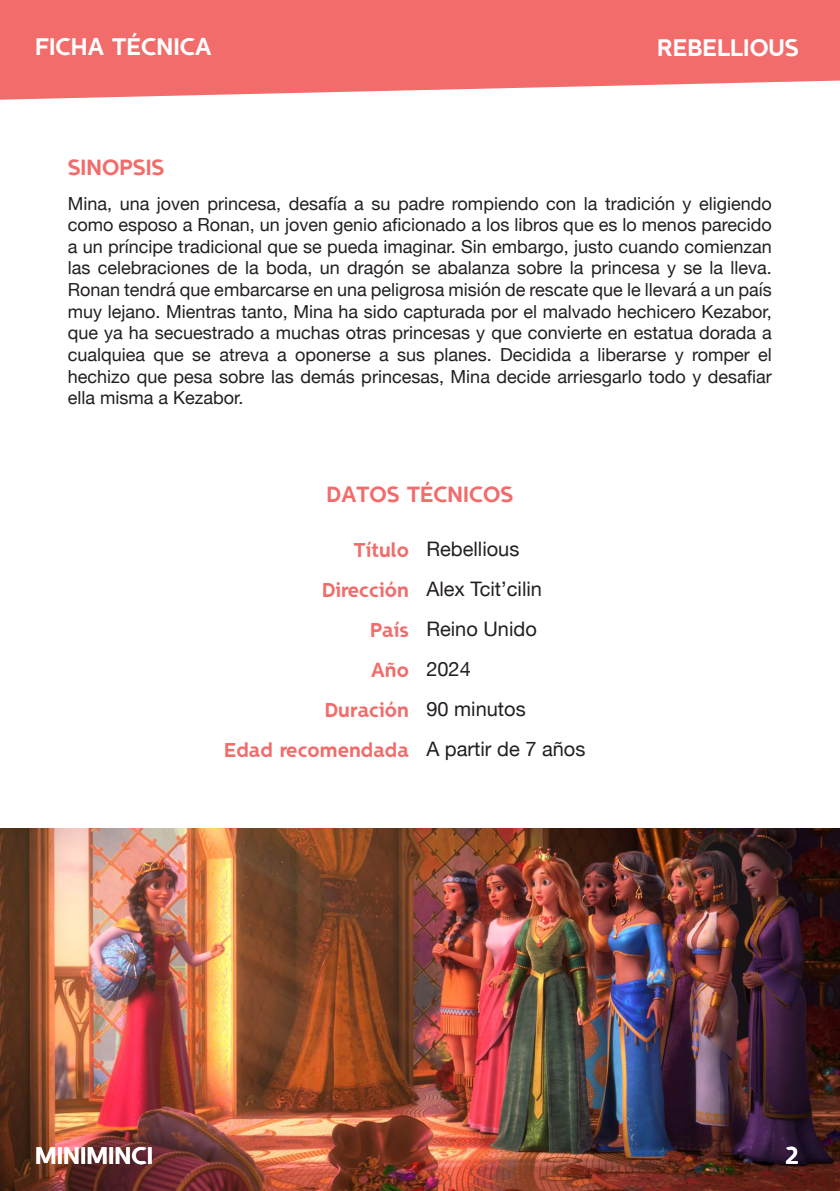
<style>
.page{position:relative;width:840px;height:1191px;background:#fff}
.page>*{position:absolute;margin:0;border:0;box-sizing:border-box;transform-origin:0 0}
.t1{font:24px "SEMINCISANS Regular";color:#fff}
.t2{font:22px "SEMINCISANS Regular";color:#f16c6b}
.t3{font:20px/40px "Helvetica Neue";color:#231f20}
.t4{font:20px/40px "SEMINCISANS Regular";color:#f16c6b;text-align:right}
.t5{font:18px/21.6px "Helvetica Neue";color:#231f20;text-align:justify}
</style>
<div class="page">
<img style="left:0;top:828px;width:839px;height:363px">
<svg style="left:0;top:0;width:839px;height:100px;background:#f27a79"></svg>
<h1 class="t1" style="left:35px;top:32px;width:178px">FICHA TÉCNICA</h1>
<h1 class="t1" style="left:657px;top:33px;width:143px">REBELLIOUS</h1>
<p class="t2" style="left:68px;top:154px;width:98px">SINOPSIS</p>
<p class="t5" style="left:68px;top:193px;width:705px">Mina, una joven princesa, desafía a su padre rompiendo con la tradición y eligiendo como esposo a Ronan, un joven genio aficionado a los libros que es lo menos parecido a un príncipe tradicional que se pueda imaginar. Sin embargo, justo cuando comienzan las celebraciones de la boda, un dragón se abalanza sobre la princesa y se la lleva.<br>Ronan tendrá que embarcarse en una peligrosa misión de rescate que le llevará a un país muy lejano. Mientras tanto, Mina ha sido capturada por el malvado hechicero Kezabor, que ya ha secuestrado a muchas otras princesas y que convierte en estatua dorada a cualquiea que se atreva a oponerse a sus planes. Decidida a liberarse y romper el hechizo que pesa sobre las demás princesas, Mina decide arriesgarlo todo y desafiar ella misma a Kezabor.</p>
<p class="t2" style="left:326px;top:482px;width:188px">DATOS TÉCNICOS</p>
<p class="t4" style="left:224px;top:529px;width:186px">Título<br>Dirección<br>País<br>Año<br>Duración<br>Edad recomendada</p>
<p class="t3" style="left:426px;top:530px;width:160px">Rebellious<br>Alex Tcit’cilin<br>Reino Unido<br>2024<br>90 minutos<br>A partir de 7 años</p>
<h1 class="t1" style="left:35px;top:1141px;width:120px">MINIMINCI</h1>
<h1 class="t1" style="left:784px;top:1141px;width:15px">2</h1>
</div>
